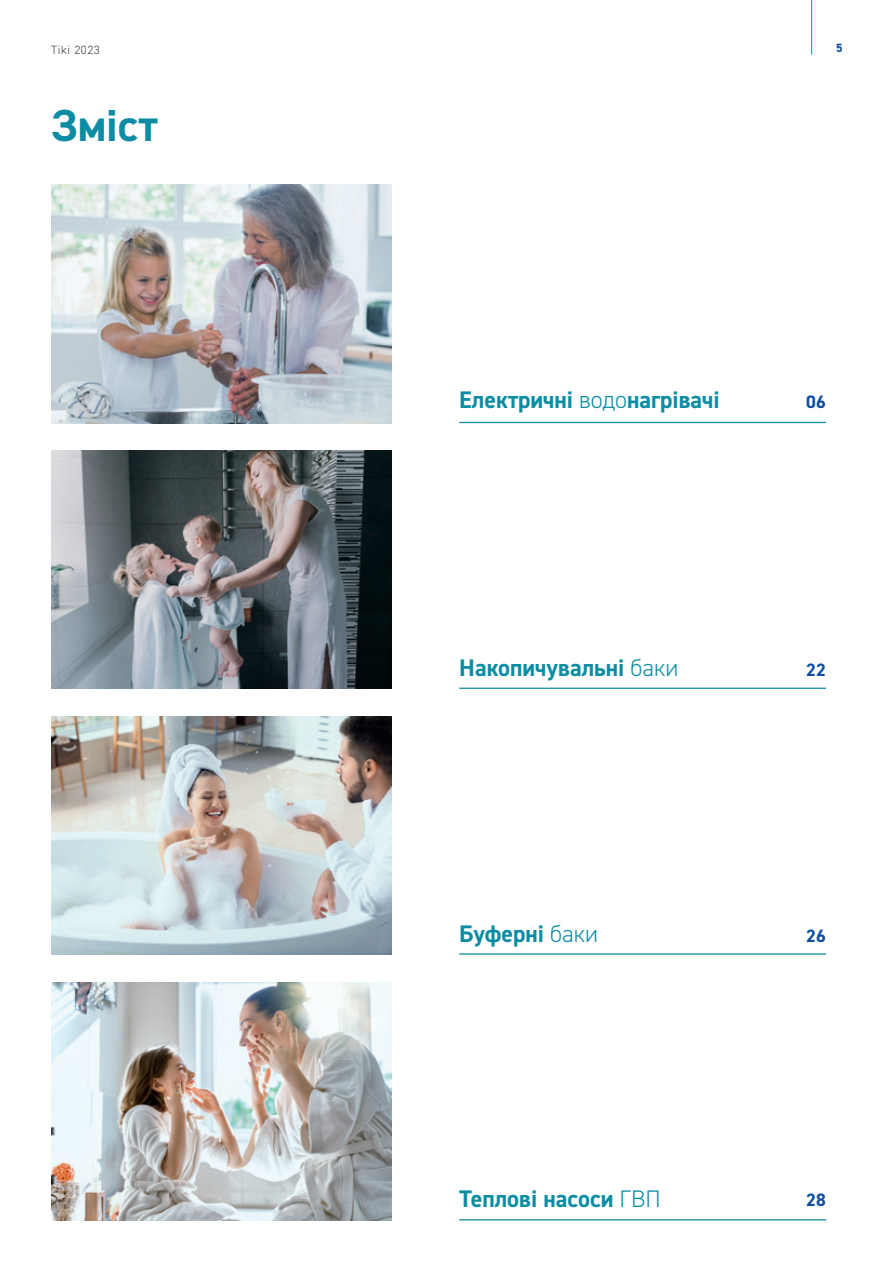
<style>
.page{position:relative;width:893px;height:1263px;background:#fff}
.page>*{position:absolute;margin:0;border:0;box-sizing:border-box;transform-origin:0 0}
.t1{font:700 45px "DIN2014";color:#0c8da4}
.t2{font:700 24px "DIN2014";color:#0c8da4}
.t3{font:700 18px "DIN2014";letter-spacing:.02em;color:#0d4da1}
.t4{font:300 12px "DIN2014";letter-spacing:.05em;color:#3e3e3f}
.t5{font:700 12px "DIN2014";color:#0d4da1}
.s1{font-weight:300}
</style>
<div class="page">
<img style="left:51px;top:185px;width:340px;height:238px">
<img style="left:51px;top:451px;width:340px;height:238px">
<img style="left:51px;top:716px;width:340px;height:239px">
<img style="left:51px;top:982px;width:340px;height:238px">
<hr style="left:459px;top:422px;width:367px;height:1px;background:#0c8da4">
<hr style="left:459px;top:953px;width:367px;height:2px;background:#0c8da4">
<hr style="left:459px;top:688px;width:367px;height:1px;background:#0c8da4">
<hr style="left:459px;top:1219px;width:367px;height:1px;background:#0c8da4">
<hr style="left:811px;top:0;width:1px;height:55px;background:#0c8da4">
<p class="t4" style="left:51px;top:43px;width:50px">Tiki 2023</p>
<p class="t5" style="left:836px;top:40px;width:8px">5</p>
<h1 class="t1" style="left:51px;top:96px;width:108px">Зміст</h1>
<p class="t2" style="left:459px;top:384px;width:262px">Електричні <span class="s1">водо</span>нагрівачі</p>
<p class="t3" style="left:806px;top:390px;width:21px">06</p>
<p class="t2" style="left:459px;top:652px;width:220px">Накопичувальні <span class="s1">баки</span></p>
<p class="t3" style="left:806px;top:658px;width:21px">22</p>
<p class="t2" style="left:459px;top:918px;width:140px">Буферні <span class="s1">баки</span></p>
<p class="t3" style="left:806px;top:924px;width:21px">26</p>
<p class="t2" style="left:459px;top:1183px;width:203px">Теплові насоси <span class="s1">ГВП</span></p>
<p class="t3" style="left:806px;top:1187px;width:21px">28</p>
</div>
